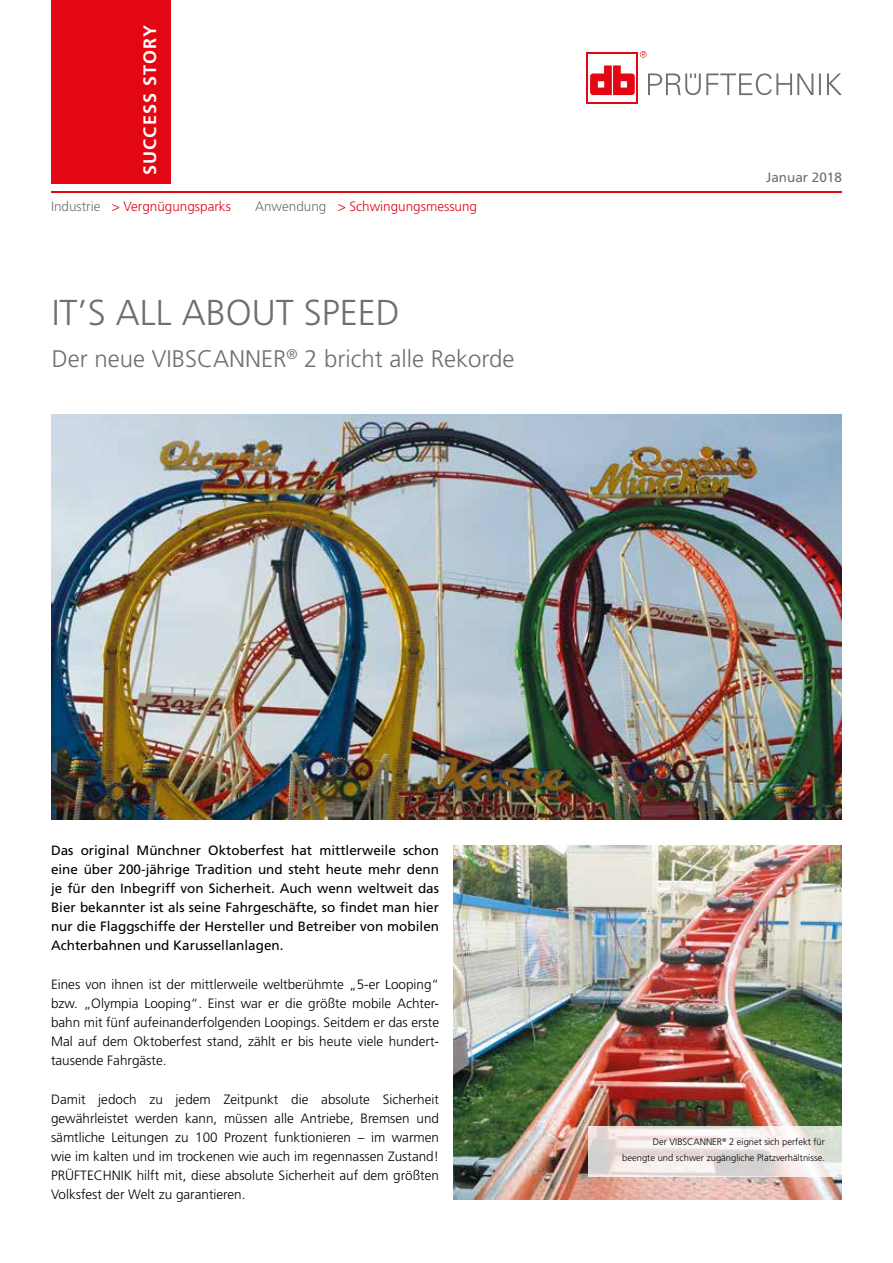
<style>
.page{position:relative;width:893px;height:1263px;background:#fff}
.page>*{position:absolute;margin:0;border:0;box-sizing:border-box;transform-origin:0 0}
.t1{font:300 36px "Frutiger";color:#706f6f}
.t2{font:300 24px "Frutiger";color:#706f6f}
.t3{font:700 18px "Frutiger";letter-spacing:.06em;color:#fff}
.t4{font:300 13.5px/19.2px "Frutiger";color:#000;text-align:justify}
.t5{font:13.5px/19.2px "Frutiger";color:#000;text-align:justify}
.t6{font:300 13.5px "Frutiger";color:#e30613}
.t7{font:13.5px "Frutiger";color:#706f6f}
.t8{font:300 9.3px/15.9px "Frutiger";color:#000;text-align:right}
.s1{color:#706f6f}
</style>
<div class="page">
<hr style="left:51px;top:191px;width:791px;height:2px;background:#e30613">
<div style="left:51px;top:0;width:119px;height:183px;background:#e30613"></div>
<svg style="left:640px;top:51px;width:7px;height:7px"></svg>
<svg style="left:648px;top:73px;width:194px;height:22px"></svg>
<hr style="left:587px;top:53px;width:51px;height:1px;background:#e30613">
<hr style="left:587px;top:53px;width:1px;height:51px;background:#e30613">
<hr style="left:637px;top:53px;width:1px;height:51px;background:#e30613">
<hr style="left:587px;top:102px;width:51px;height:2px;background:#e30613">
<svg style="left:590px;top:65px;width:45px;height:30px"></svg>
<img style="left:51px;top:415px;width:791px;height:405px">
<img style="left:454px;top:845px;width:388px;height:354px">
<svg style="left:588px;top:1126px;width:254px;height:51px"></svg>
<h3 class="t3" style="left:139px;top:175px;width:151px;rotate:-90deg">SUCCESS STORY</h3>
<p class="t6" style="left:51px;top:198px;width:181px"><span class="s1">Industrie</span> &gt; Vergnügungsparks</p>
<p class="t6" style="left:255px;top:198px;width:223px"><span class="s1">Anwendung</span> &gt; Schwingungsmessung</p>
<h1 class="t1" style="left:52px;top:292px;width:350px">IT’S ALL ABOUT SPEED</h1>
<h2 class="t2" style="left:52px;top:345px;width:464px">Der neue VIBSCANNER<sup>®</sup> 2 bricht alle Rekorde</h2>
<p class="t7" style="left:766px;top:169px;width:77px">Januar 2018</p>
<p class="t5" style="left:51px;top:840px;width:390px">Das original Münchner Oktoberfest hat mittlerweile schon eine über 200-jährige Tradition und steht heute mehr denn je für den Inbegriff von Sicherheit. Auch wenn weltweit das Bier bekannter ist als seine Fahrgeschäfte, so findet man hier nur die Flaggschiffe der Hersteller und Betreiber von mobilen Achterbahnen und Karussellanlagen.</p>
<p class="t4" style="left:51px;top:975px;width:390px">Eines von ihnen ist der mittlerweile weltberühmte „5-er Looping“ bzw. „Olympia Looping“. Einst war er die größte mobile Achter&shy;bahn mit fünf aufeinanderfolgenden Loopings. Seitdem er das erste Mal auf dem Oktoberfest stand, zählt er bis heute viele hundert&shy;tausende Fahrgäste.</p>
<p class="t4" style="left:51px;top:1089px;width:390px">Damit jedoch zu jedem Zeitpunkt die absolute Sicherheit gewährleistet werden kann, müssen alle Antriebe, Bremsen und sämtliche Leitungen zu 100 Prozent funktionieren – im warmen wie im kalten und im trockenen wie auch im regennassen Zustand!<br>PRÜFTECHNIK hilft mit, diese absolute Sicherheit auf dem größten Volksfest der Welt zu garantieren.</p>
<p class="t8" style="left:622px;top:1134px;width:204px">Der VIBSCANNER<sup>®</sup> 2 eignet sich perfekt für beengte und schwer zugängliche Platzverhältnisse.</p>
</div>
